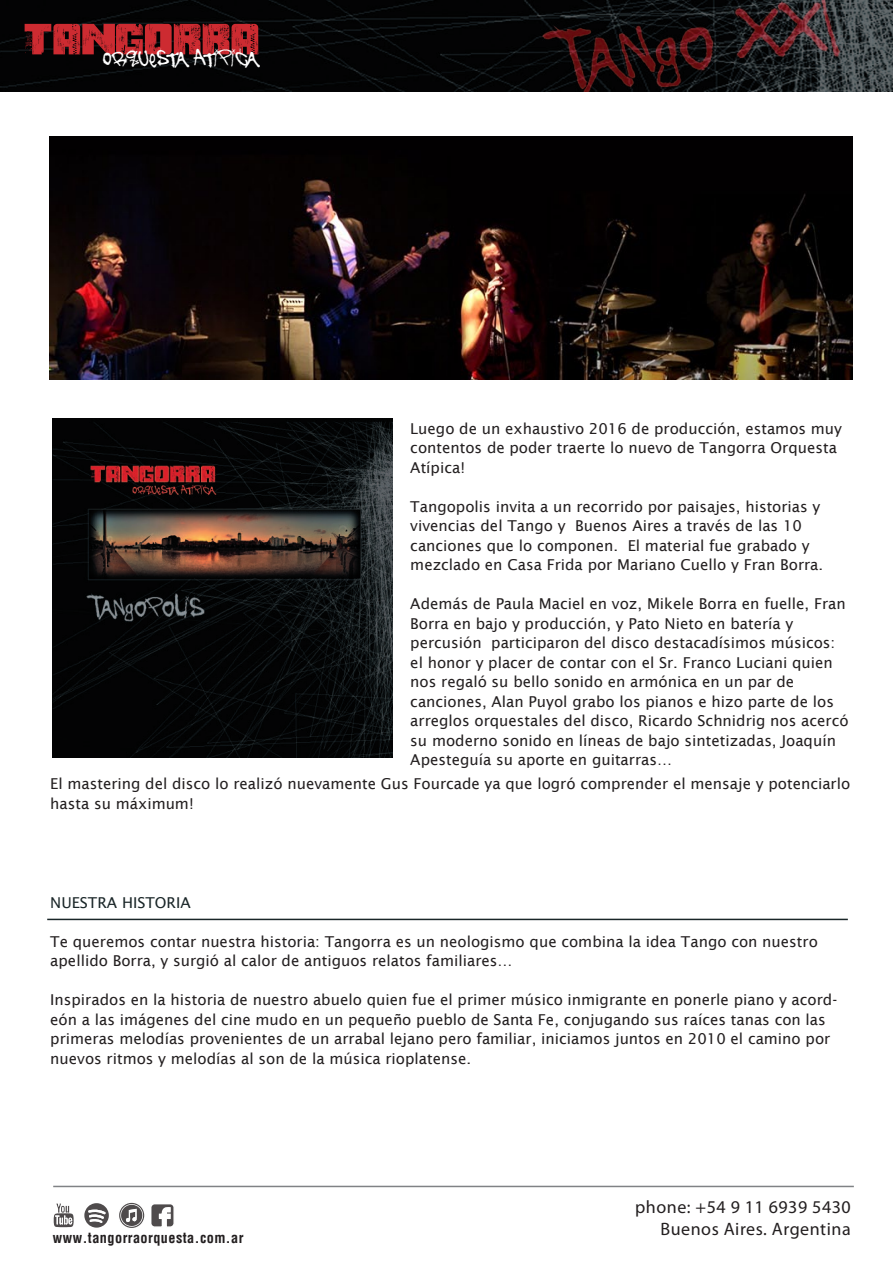
<style>
.page{position:relative;width:893px;height:1263px;background:#fff}
.page>*{position:absolute;margin:0;border:0;box-sizing:border-box;transform-origin:0 0}
.t1{font:20.7px "The Battle Continuez";letter-spacing:.06em;color:#fff}
.t2{font:18px/21.6px "Myriad Pro";letter-spacing:.03em;color:#231f20;text-align:right}
.t3{font:15px/19.5px "Lucida Sans";color:#231f20}
.t4{font:15px "Lucida Sans";color:#1a2628}
.t5{font:700 condensed 14.25px "Helvetica";letter-spacing:.03em;color:#231f20}
</style>
<div class="page">
<img style="left:50px;top:136px;width:803px;height:243px">
<img style="left:0;top:0;width:893px;height:91px">
<svg style="left:25px;top:24px;width:233px;height:31px;background:#992125"></svg>
<svg style="left:84px;top:1203px;width:25px;height:24px"></svg>
<svg style="left:53px;top:1203px;width:21px;height:24px"></svg>
<svg style="left:119px;top:1202px;width:55px;height:26px"></svg>
<img style="left:52px;top:419px;width:340px;height:339px">
<hr style="left:53px;top:1186px;width:801px;height:1px;background:#808285">
<hr style="left:47px;top:919px;width:801px;height:1px;background:#1a2628">
<h1 class="t1" style="left:103px;top:47px;width:155px">ORQUESTA ATIPICA</h1>
<p class="t3" style="left:410px;top:418px;width:433px">Luego de un exhaustivo 2016 de producción, estamos muy contentos de poder traerte lo nuevo de Tangorra Orquesta<br>Atípica!</p>
<p class="t3" style="left:410px;top:496px;width:414px">Tangopolis invita a un recorrido por paisajes, historias y vivencias del Tango y Buenos Aires a través de las 10 canciones que lo componen. El material fue grabado y mezclado en Casa Frida por Mariano Cuello y Fran Borra.</p>
<p class="t3" style="left:410px;top:594px;width:440px">Además de Paula Maciel en voz, Mikele Borra en fuelle, Fran Borra en bajo y producción, y Pato Nieto en batería y percusión participaron del disco destacadísimos músicos: el honor y placer de contar con el Sr. Franco Luciani quien nos regaló su bello sonido en armónica en un par de canciones, Alan Puyol grabo los pianos e hizo parte de los arreglos orquestales del disco, Ricardo Schnidrig nos acercó su moderno sonido en líneas de bajo sintetizadas, Joaquín Apesteguía su aporte en guitarras…</p>
<p class="t3" style="left:50px;top:774px;width:801px">El mastering del disco lo realizó nuevamente Gus Fourcade ya que logró comprender el mensaje y potenciarlo hasta su máximum!</p>
<p class="t4" style="left:50px;top:894px;width:142px">NUESTRA HISTORIA</p>
<p class="t3" style="left:50px;top:931px;width:769px">Te queremos contar nuestra historia: Tangorra es un neologismo que combina la idea Tango con nuestro apellido Borra, y surgió al calor de antiguos relatos familiares…</p>
<p class="t3" style="left:50px;top:990px;width:789px">Inspirados en la historia de nuestro abuelo quien fue el primer músico inmigrante en ponerle piano y acord&shy;eón a las imágenes del cine mudo en un pequeño pueblo de Santa Fe, conjugando sus raíces tanas con las primeras melodías provenientes de un arrabal lejano pero familiar, iniciamos juntos en 2010 el camino por nuevos ritmos y melodías al son de la música rioplatense.</p>
<p class="t5" style="left:53px;top:1229px;width:192px">www.tangorraorquesta.com.ar</p>
<p class="t2" style="left:635px;top:1196px;width:217px">phone: +54 9 11 6939 5430<br>Buenos Aires. Argentina</p>
</div>
